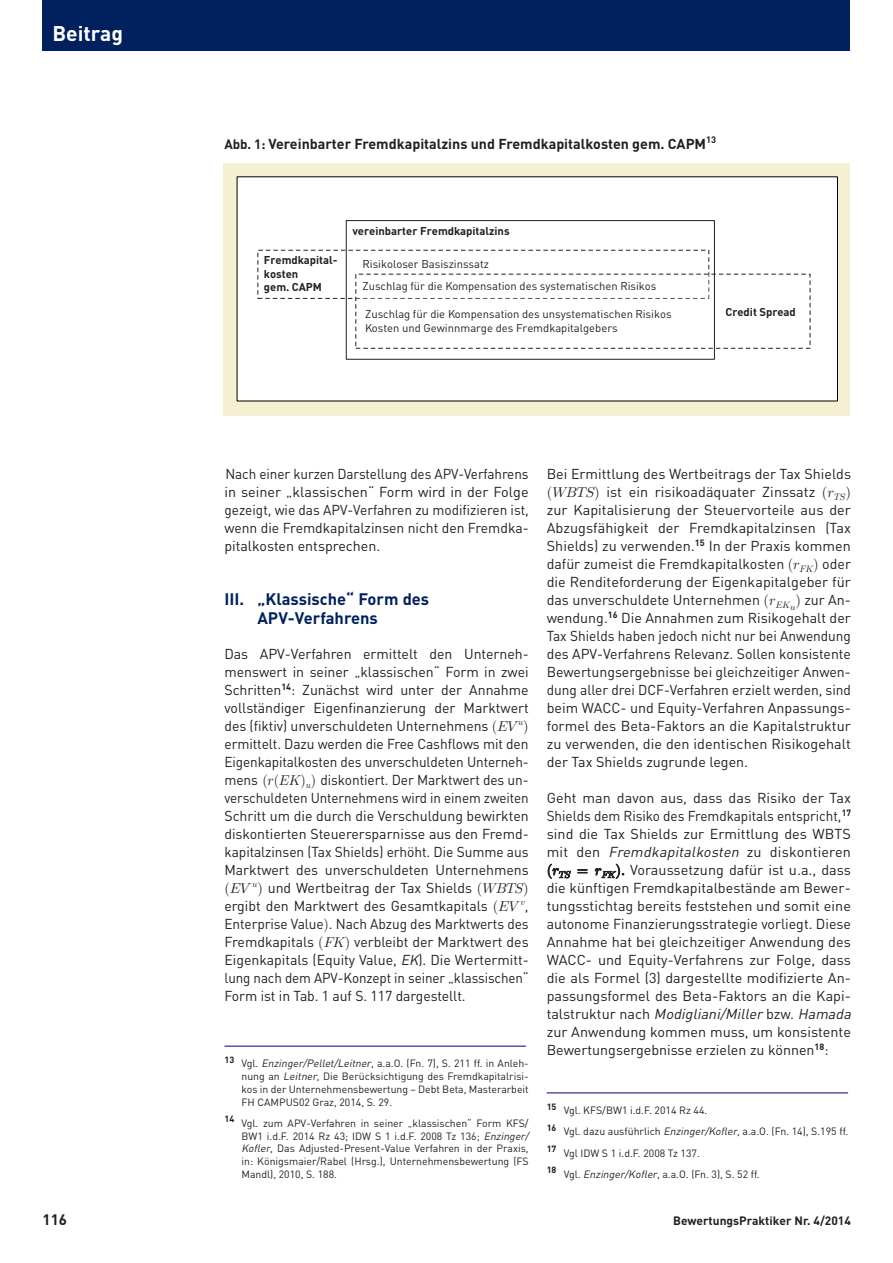
<style>
.page{position:relative;width:893px;height:1263px;background:#fff}
.page>*{position:absolute;margin:0;border:0;box-sizing:border-box;transform-origin:0 0}
.t1{font:700 21px "DIN";color:#fff}
.BEITRÄGE_ZÜ_LV1_nich{font:700 16.5px/19.5px "DIN";color:#00215d}
.t2{font:700 15px "DIN";color:#231f20}
.BEITRÄGE_Fliesstext{font:14.25px/18px "DIN";color:#231f20;text-align:justify}
.BEITRÄGE_Fliesstext-2{font:14.25px/18px "DIN";color:#231f20;text-align:justify;scale:.95 1}
.t3{font:700 14.25px "DIN";color:#231f20}
.t4{font:700 12px "DIN";color:#231f20}
.t5{font:11.25px/22.4px "DIN";color:#231f20}
.t6{font:700 11.25px/13.5px "DIN";color:#231f20}
.Fußnotentext_neu{font:10.5px/12.8px "DIN";color:#231f20;text-align:justify}
.s1{font-size:13.5px}
.s2{font-family:"Uni Math"}
.s3{font-style:italic}
</style>
<div class="page">
<div style="left:43px;top:0;width:807px;height:51px;background:#00215d"></div>
<hr style="left:224px;top:1046px;width:302px;height:1px;background:#000080">
<svg style="left:547px;top:863px;width:24px;height:16px"></svg>
<svg style="left:577px;top:869px;width:11px;height:5px"></svg>
<svg style="left:594px;top:863px;width:30px;height:16px"></svg>
<hr style="left:547px;top:1092px;width:301px;height:1px;background:#000080">
<div style="left:224px;top:163px;width:626px;height:252px;background:#f5f0d1"></div>
<div style="left:237px;top:177px;width:600px;height:224px;background:#fff"></div>
<div style="left:346px;top:220px;width:369px;height:140px;border:1px solid #231f20"></div>
<h1 class="t1" style="left:52px;top:20px;width:72px">Beitrag</h1>
<p class="t3" style="left:224px;top:134px;width:493px"><span class="s1">Abb. 1:</span> Vereinbarter Fremdkapitalzins und Fremdkapitalkosten gem. CAPM<sup>13</sup></p>
<p class="t6" style="left:264px;top:253px;width:75px">Fremdkapital&shy;kosten<br>gem. CAPM</p>
<p class="t6" style="left:352px;top:224px;width:159px">vereinbarter Fremdkapitalzins</p>
<p class="t5" style="left:362px;top:253px;width:295px">Risikoloser Basiszinssatz<br>Zuschlag für die Kompensation des systematischen Risikos</p>
<p class="t5" style="left:365px;top:303px;width:308px">Zuschlag für die Kompensation des unsystematischen Risikos</p>
<p class="t6" style="left:725px;top:304px;width:72px">Credit Spread</p>
<p class="t5" style="left:365px;top:316px;width:254px">Kosten und Gewinnmarge des Fremdkapitalgebers</p>
<p class="BEITRÄGE_Fliesstext-2" style="left:224px;top:464px;width:322px">Nach einer kurzen Darstellung des APV-Verfahrens in seiner „klassischen“ Form wird in der Folge gezeigt, wie das APV-Verfahren zu modifizieren ist, wenn die Fremdkapitalzinsen nicht den Fremdka&shy;pitalkosten entsprechen.</p>
<p class="BEITRÄGE_ZÜ_LV1_nich" style="left:257px;top:588px;width:173px;text-indent:-33px">III. „Klassische“ Form des<br>APV-Verfahrens</p>
<p class="BEITRÄGE_Fliesstext" style="left:224px;top:644px;width:306px">Das APV-Verfahren ermittelt den Unterneh&shy;menswert in seiner „klassischen“ Form in zwei Schritten<sup>14</sup>: Zunächst wird unter der Annahme vollständiger Eigenfinanzierung der Marktwert des (fiktiv) unverschuldeten Unternehmens <span class="s2">(EV</span> <sup>u</sup><span class="s2">) </span>ermittelt. Dazu werden die Free Cashflows mit den Eigenkapitalkosten des unverschuldeten Unterneh&shy;mens <span class="s2">(r(EK)</span><sub>u</sub><span class="s2">)</span> diskontiert. Der Marktwert des un&shy;verschuldeten Unternehmens wird in einem zweiten Schritt um die durch die Verschuldung bewirkten diskontierten Steuerersparnisse aus den Fremd&shy;kapitalzinsen (Tax Shields) erhöht. Die Summe aus Marktwert des unverschuldeten Unternehmens <span class="s2">(EV</span> <sup>u</sup><span class="s2">)</span> und Wertbeitrag der Tax Shields <span class="s2">(WBTS) </span>ergibt den Marktwert des Gesamtkapitals <span class="s2">(EV</span> <sup>v</sup>, Enterprise Value<span class="s2">)</span>. Nach Abzug des Marktwerts des Fremdkapitals <span class="s2">(FK)</span> verbleibt der Marktwert des Eigenkapitals (Equity Value, <span class="s3">EK</span>). Die Wertermitt&shy;lung nach dem APV-Konzept in seiner „klassischen“ Form ist in Tab. 1 auf S. 117 dargestellt.</p>
<p class="Fußnotentext_neu" style="left:241px;top:1057px;width:289px;text-indent:-17px"><sup>13</sup> Vgl. <span class="s3">Enzinger/Pellet/Leitner</span>, a.a.O. (Fn. 7), S. 211 ff. in Anleh&shy;nung an <span class="s3">Leitner</span>, Die Berücksichtigung des Fremdkapitalrisi&shy;kos in der Unternehmensbewertung – Debt Beta, Masterarbeit FH CAMPUS02 Graz, 2014, S. 29.</p>
<p class="Fußnotentext_neu" style="left:241px;top:1116px;width:291px;text-align:left;text-indent:-17px"><sup>14</sup> Vgl. zum APV-Verfahren in seiner „klassischen“ Form KFS/ BW1 i.d.F. 2014 Rz 43; IDW S 1 i.d.F. 2008 Tz 136; <span class="s3">Enzinger/ Kofler</span>, Das Adjusted-Present-Value Verfahren in der Praxis, in: Königsmaier/Rabel (Hrsg.), Unternehmensbewertung (FS Mandl), 2010, S. 188.</p>
<p class="BEITRÄGE_Fliesstext" style="left:547px;top:464px;width:306px">Bei Ermittlung des Wertbeitrags der Tax Shields <span class="s2">(WBTS)</span> ist ein risikoadäquater Zinssatz <span class="s2">(r</span><sub>TS</sub><span class="s2">) </span>zur Kapitalisierung der Steuervorteile aus der Abzugsfähigkeit der Fremdkapitalzinsen (Tax Shields) zu verwenden.<sup>15</sup> In der Praxis kommen dafür zumeist die Fremdkapitalkosten <span class="s2">(r</span><sub>FK</sub><span class="s2">)</span> oder die Renditeforderung der Eigenkapitalgeber für das unverschuldete Unternehmen <span class="s2">(r</span><sub>EKu</sub><span class="s2">)</span> zur An&shy;wendung.<sup>16</sup> Die Annahmen zum Risikogehalt der Tax Shields haben jedoch nicht nur bei Anwendung des APV-Verfahrens Relevanz. Sollen konsistente Bewertungsergebnisse bei gleichzeitiger Anwen&shy;dung aller drei DCF-Verfahren erzielt werden, sind beim WACC- und Equity-Verfahren Anpassungs&shy;formel des Beta-Faktors an die Kapitalstruktur zu verwenden, die den identischen Risikogehalt der Tax Shields zugrunde legen.</p>
<p class="BEITRÄGE_Fliesstext" style="left:547px;top:788px;width:309px;text-align:left">Geht man davon aus, dass das Risiko der Tax Shields dem Risiko des Fremdkapitals entspricht,<sup>17 </sup>sind die Tax Shields zur Ermittlung des WBTS mit den <span class="s3">Fremdkapitalkosten</span> zu diskontieren <span class="s2">(r</span><sub>TS</sub> <span class="s2">= r</span><sub>FK</sub><span class="s2">)</span>. Voraussetzung dafür ist u.a., dass die künftigen Fremdkapitalbestände am Bewer&shy;tungsstichtag bereits feststehen und somit eine autonome Finanzierungsstrategie vorliegt. Diese Annahme hat bei gleichzeitiger Anwendung des WACC- und Equity-Verfahrens zur Folge, dass die als Formel (3) dargestellte modifizierte An&shy;passungsformel des Beta-Faktors an die Kapi&shy;t a lst ru kt u r n a c h <span class="s3">Modigliani/Miller</span>b zw. <span class="s3">Hamada </span>zur Anwendung kommen muss, um konsistente Bewertungsergebnisse erzielen zu können<sup>18</sup>:</p>
<p class="Fußnotentext_neu" style="left:547px;top:1104px;width:162px"><sup>15</sup> Vgl. KFS/BW1 i.d.F. 2014 Rz 44.</p>
<p class="Fußnotentext_neu" style="left:547px;top:1125px;width:303px"><sup>16</sup> Vgl. dazu ausführlich <span class="s3">Enzinger/Kofler</span>, a.a.O. (Fn. 14), S.195 ff.</p>
<p class="Fußnotentext_neu" style="left:547px;top:1146px;width:155px"><sup>17</sup> Vgl IDW S 1 i.d.F. 2008 Tz 137.</p>
<p class="Fußnotentext_neu" style="left:547px;top:1167px;width:215px"><sup>18</sup> Vgl. <span class="s3">Enzinger/Kofler</span>, a.a.O. (Fn. 3), S. 52 ff.</p>
<p class="t2" style="left:43px;top:1209px;width:26px">116</p>
<p class="t4" style="left:673px;top:1212px;width:179px">BewertungsPraktiker Nr. 4/2014</p>
</div>
